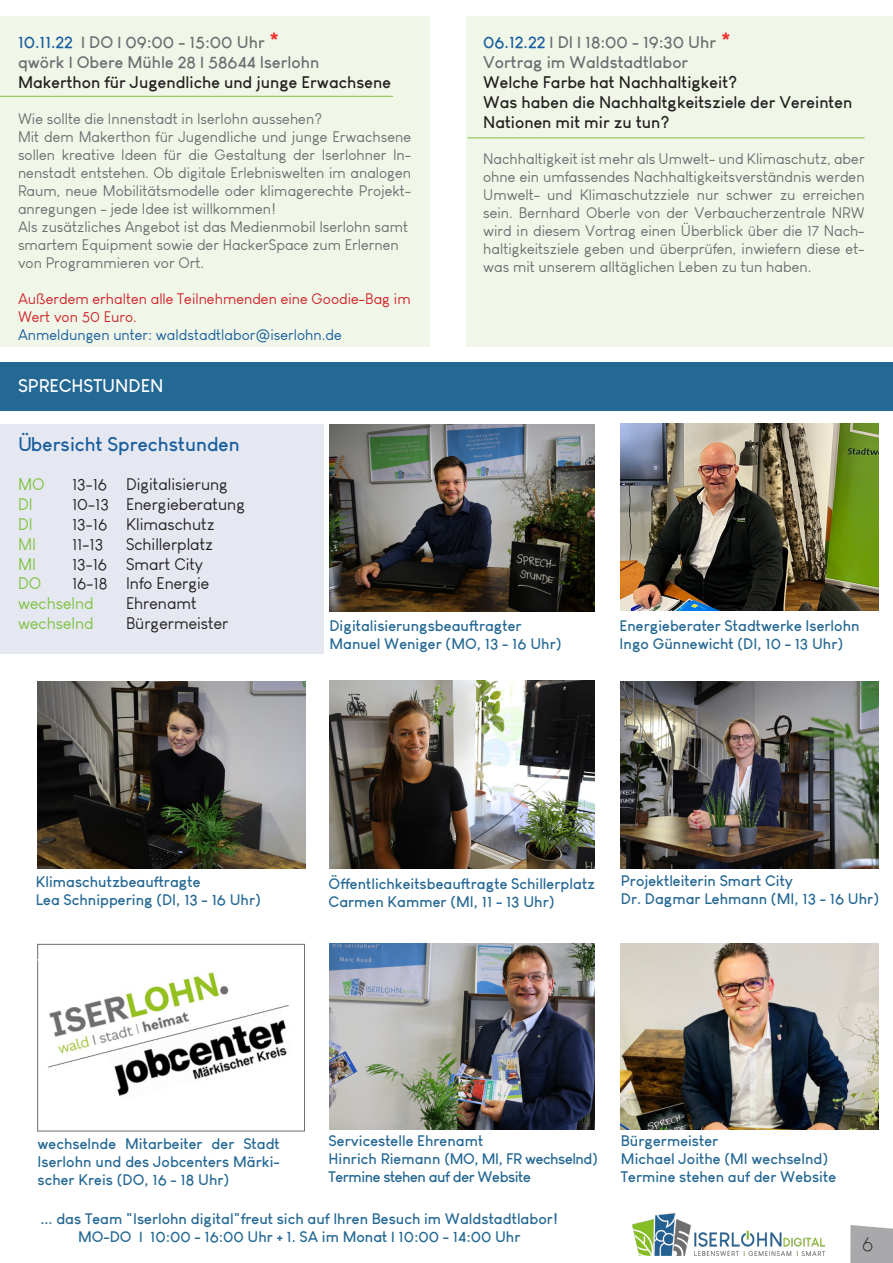
<style>
.page{position:relative;width:893px;height:1263px;background:#fff}
.page>*{position:absolute;margin:0;border:0;box-sizing:border-box;transform-origin:0 0}
.t1{font:300 21px "Louis George Cafe";color:#231f20}
.t2{font:700 19.5px "Louis George Cafe";color:#175d9e}
.t3{font:700 18px "Louis George Cafe";color:#fff}
.t4{font:700 16.5px/19.8px "Louis George Cafe";color:#231f20}
.t5{font:16.5px "Louis George Cafe";color:#231f20}
.t6{font:700 16.5px "Louis George Cafe";color:#6c6d70}
.t7{font:16.5px "Louis George Cafe";color:#7fc241}
.t8{font:15px/18px "Louis George Cafe";color:#6c6d70;text-align:justify}
.t9{font:700 15px/18px "Louis George Cafe";color:#246894;text-align:justify}
.t10{font:15px/18px "Louis George Cafe";color:#d1232a}
.t11{font:700 15px/18px "Louis George Cafe";letter-spacing:-.03em;color:#246894}
.t12{font:15px "Louis George Cafe";color:#175d9e}
.s1{color:#175d9e}
.s2{font-size:21px;color:#ee3635}
</style>
<div class="page">
<div style="left:466px;top:17px;width:427px;height:330px;background:#f0f7e8"></div>
<div style="left:0;top:363px;width:893px;height:48px;background:#246894"></div>
<img style="left:329px;top:425px;width:266px;height:186px">
<img style="left:621px;top:424px;width:258px;height:186px">
<img style="left:48px;top:972px;width:241px;height:124px">
<div style="left:37px;top:944px;width:268px;height:187px;border:1px solid #6c6d70"></div>
<img style="left:621px;top:681px;width:258px;height:187px">
<img style="left:621px;top:944px;width:258px;height:185px">
<img style="left:329px;top:944px;width:266px;height:185px">
<img style="left:632px;top:1213px;width:193px;height:42px">
<img style="left:329px;top:681px;width:266px;height:187px">
<img style="left:37px;top:681px;width:268px;height:187px">
<hr style="left:467px;top:137px;width:398px;height:1px;background:#7fc241">
<hr style="left:0;top:959px;width:239px;height:1px;background:#fff">
<svg style="left:850px;top:1225px;width:43px;height:38px;background:#adadaf"></svg>
<div style="left:0;top:17px;width:429px;height:330px;background:#f0f7e8"></div>
<hr style="left:0;top:96px;width:393px;height:1px;background:#7fc241">
<div style="left:0;top:424px;width:323px;height:229px;background:#e5e8f0"></div>
<p class="t6" style="left:18px;top:32px;width:263px"><span class="s1">10.11.22</span> | DO | 09:00 - 15:00 Uhr <span class="s2">*</span></p>
<p class="t6" style="left:18px;top:52px;width:303px">qwörk | Obere Mühle 28 | 58644 Iserlohn</p>
<p class="t4" style="left:18px;top:72px;width:374px">Makerthon für Jugendliche und junge Erwachsene</p>
<p class="t8" style="left:18px;top:110px;width:305px">Wie sollte die Innenstadt in Iserlohn aussehen?</p>
<p class="t8" style="left:18px;top:128px;width:395px">Mit dem Makerthon für Jugendliche und junge Erwachsene sollen kreative Ideen für die Gestaltung der Iserlohner In&shy;nenstadt entstehen. Ob digitale Erlebniswelten im analogen Raum, neue Mobilitätsmodelle oder klimagerechte Projekt&shy;anregungen - jede Idee ist willkommen!</p>
<p class="t8" style="left:18px;top:218px;width:392px;text-align:left">Als zusätzliches Angebot ist das Medienmobil Iserlohn samt smartem Equipment sowie der HackerSpace zum Erlernen von Programmieren vor Ort.</p>
<p class="t10" style="left:18px;top:290px;width:394px">Außerdem erhalten alle Teilnehmenden eine Goodie-Bag im<br>Wert von 50 Euro.</p>
<p class="t12" style="left:18px;top:326px;width:325px">Anmeldungen unter: waldstadtlabor@iserlohn.de</p>
<p class="t3" style="left:18px;top:374px;width:147px">SPRECHSTUNDEN</p>
<p class="t6" style="left:483px;top:32px;width:250px"><span class="s1">06.12.22</span> | DI | 18:00 - 19:30 Uhr <span class="s2">*</span></p>
<p class="t6" style="left:483px;top:52px;width:207px">Vortrag im Waldstadtlabor</p>
<p class="t4" style="left:483px;top:72px;width:255px">Welche Farbe hat Nachhaltigkeit?</p>
<p class="t4" style="left:483px;top:92px;width:371px">Was haben die Nachhaltgkeitsziele der Vereinten<br>Nationen mit mir zu tun?</p>
<p class="t8" style="left:483px;top:149px;width:383px">Nachhaltigkeit ist mehr als Umwelt- und Klimaschutz, aber ohne ein umfassendes Nachhaltigkeitsverständnis werden Umwelt- und Klimaschutzziele nur schwer zu erreichen sein. Bernhard Oberle von der Verbaucherzentrale NRW wird in diesem Vortrag einen Überblick über die 17 Nach&shy;haltigkeitsziele geben und überprüfen, inwiefern diese et&shy;was mit unserem alltäglichen Leben zu tun haben.</p>
<p class="t2" style="left:18px;top:431px;width:223px">Übersicht Sprechstunden</p>
<p class="t7" style="left:18px;top:475px;width:28px">MO</p>
<p class="t5" style="left:72px;top:475px;width:157px">13-16 Digitalisierung</p>
<p class="t7" style="left:18px;top:495px;width:16px">DI</p>
<p class="t5" style="left:72px;top:495px;width:175px">10-13 Energieberatung</p>
<p class="t7" style="left:18px;top:514px;width:16px">DI</p>
<p class="t5" style="left:72px;top:514px;width:144px">13-16 Klimaschutz</p>
<p class="t7" style="left:18px;top:534px;width:20px">MI</p>
<p class="t5" style="left:72px;top:534px;width:33px">11-13</p>
<p class="t5" style="left:126px;top:534px;width:89px">Schillerplatz</p>
<p class="t7" style="left:18px;top:554px;width:20px">MI</p>
<p class="t5" style="left:72px;top:554px;width:133px">13-16 Smart City</p>
<p class="t7" style="left:18px;top:574px;width:25px">DO</p>
<p class="t5" style="left:72px;top:574px;width:139px">16-18 Info Energie</p>
<p class="t7" style="left:18px;top:594px;width:77px">wechselnd</p>
<p class="t5" style="left:126px;top:594px;width:72px">Ehrenamt</p>
<p class="t7" style="left:18px;top:613px;width:77px">wechselnd</p>
<p class="t5" style="left:126px;top:613px;width:104px">Bürgermeister</p>
<p class="t9" style="left:329px;top:617px;width:194px">Digitalisierungsbeauftragter</p>
<p class="t9" style="left:329px;top:635px;width:234px">Manuel Weniger (MO, 13 - 16 Uhr)</p>
<p class="t9" style="left:620px;top:617px;width:241px">Energieberater Stadtwerke Iserlohn</p>
<p class="t9" style="left:620px;top:635px;width:225px">Ingo Günnewicht (DI, 10 - 13 Uhr)</p>
<p class="t9" style="left:36px;top:872px;width:166px">Klimaschutzbeauftragte</p>
<p class="t9" style="left:36px;top:890px;width:227px">Lea Schnippering (DI, 13 - 16 Uhr)</p>
<p class="t9" style="left:329px;top:875px;width:268px">Öffentlichkeitsbeauftragte Schillerplatz</p>
<p class="t9" style="left:329px;top:893px;width:227px">Carmen Kammer (MI, 11 - 13 Uhr)</p>
<p class="t9" style="left:621px;top:871px;width:174px">Projektleiterin Smart City</p>
<p class="t9" style="left:621px;top:889px;width:260px">Dr. Dagmar Lehmann (MI, 13 - 16 Uhr)</p>
<p class="t9" style="left:329px;top:1132px;width:156px">Servicestelle Ehrenamt</p>
<p class="t11" style="left:329px;top:1150px;width:271px">Hinrich Riemann (MO, MI, FR wechselnd)<br>Termine stehen auf der Website</p>
<p class="t9" style="left:40px;top:1210px;width:519px">... das Team "Iserlohn digital"freut sich auf Ihren Besuch im Waldstadtlabor!</p>
<p class="t9" style="left:78px;top:1228px;width:444px">MO-DO | 10:00 - 16:00 Uhr + 1. SA im Monat | 10:00 - 14:00 Uhr</p>
<p class="t9" style="left:38px;top:1134px;width:244px">wechselnde Mitarbeiter der Stadt Iserlohn und des Jobcenters Märki&shy;scher Kreis (DO, 16 - 18 Uhr)</p>
<p class="t9" style="left:621px;top:1132px;width:99px">Bürgermeister</p>
<p class="t9" style="left:621px;top:1150px;width:209px">Michael Joithe (MI wechselnd)</p>
<p class="t9" style="left:621px;top:1168px;width:217px">Termine stehen auf der Website</p>
<p class="t1" style="left:862px;top:1231px;width:13px">6</p>
</div>
